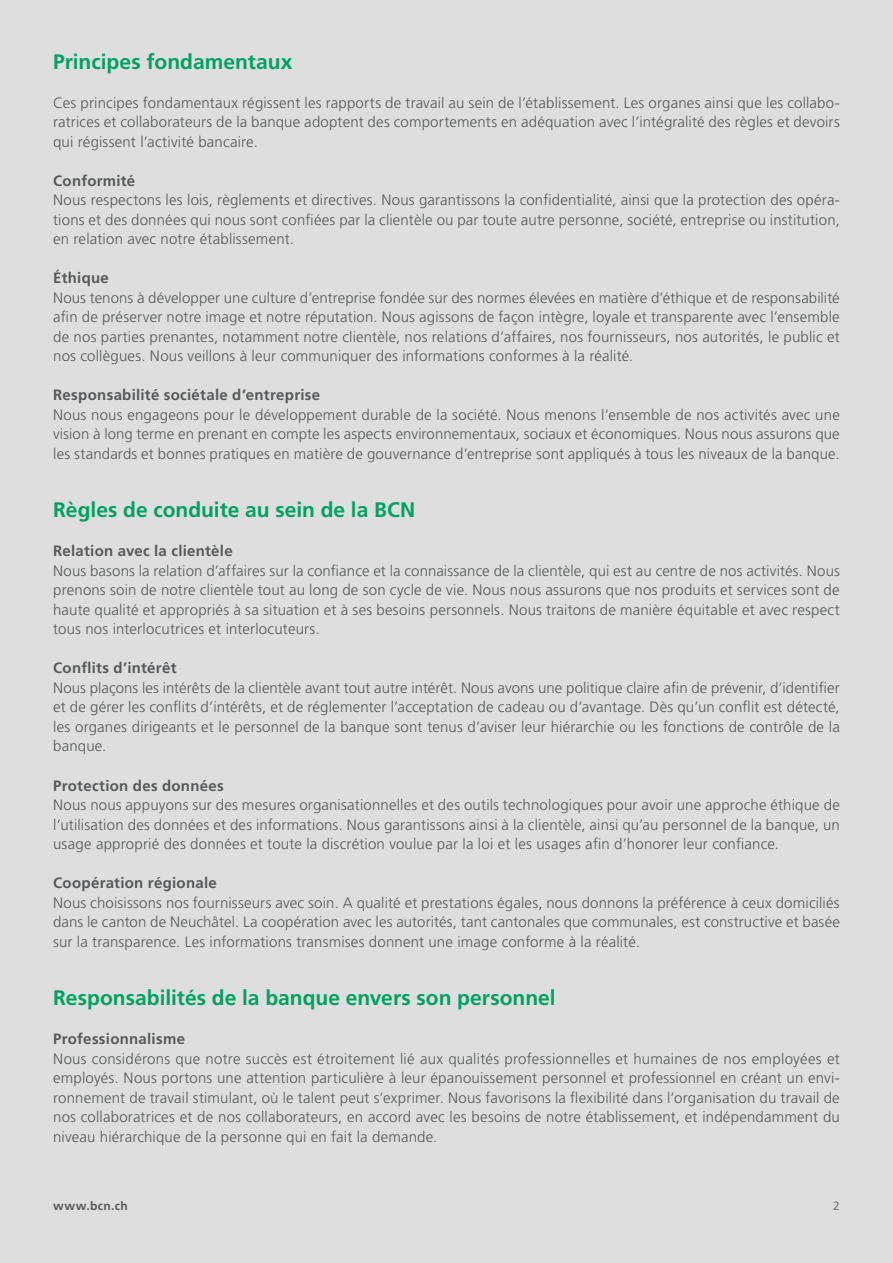
<style>
.page{position:relative;width:893px;height:1263px;background:#dddedd}
.page>*{position:absolute;margin:0;border:0;box-sizing:border-box;transform-origin:0 0}
.t1{font:700 21px "Frutiger LT Std";color:#00a261}
.t2{font:300 15px/19.5px "Frutiger LT Std";letter-spacing:.01em;color:#57585a;text-align:justify}
.t3{font:700 15px "Frutiger LT Std";letter-spacing:.02em;color:#57585a}
.t4{font:700 12px "Frutiger LT Std";letter-spacing:.035em;color:#57585a}
.t5{font:300 12px "Frutiger LT Std";color:#57585a}
</style>
<div class="page">
<h1 class="t1" style="left:53px;top:49px;width:241px">Principes fondamentaux</h1>
<p class="t2" style="left:53px;top:93px;width:788px">Ces principes fondamentaux régissent les rapports de travail au sein de l’établissement. Les organes ainsi que les collabo&shy;ratrices et collaborateurs de la banque adoptent des comportements en adéquation avec l’intégralité des règles et devoirs qui régissent l’activité bancaire.</p>
<p class="t3" style="left:53px;top:172px;width:84px">Conformité</p>
<p class="t2" style="left:53px;top:191px;width:788px">Nous respectons les lois, règlements et directives. Nous garantissons la confidentialité, ainsi que la protection des opéra&shy;tions et des données qui nous sont confiées par la clientèle ou par toute autre personne, société, entreprise ou institution, en relation avec notre établissement.</p>
<p class="t3" style="left:53px;top:269px;width:57px">Éthique</p>
<p class="t2" style="left:53px;top:288px;width:788px">Nous tenons à développer une culture d’entreprise fondée sur des normes élevées en matière d’éthique et de responsabilité afin de préserver notre image et notre réputation. Nous agissons de façon intègre, loyale et transparente avec l’ensemble de nos parties prenantes, notamment notre clientèle, nos relations d’affaires, nos fournisseurs, nos autorités, le public et nos collègues. Nous veillons à leur communiquer des informations conformes à la réalité.</p>
<p class="t3" style="left:53px;top:386px;width:269px">Responsabilité sociétale d’entreprise</p>
<p class="t2" style="left:53px;top:405px;width:788px">Nous nous engageons pour le développement durable de la société. Nous menons l’ensemble de nos activités avec une vision à long terme en prenant en compte les aspects environnementaux, sociaux et économiques. Nous nous assurons que les standards et bonnes pratiques en matière de gouvernance d’entreprise sont appliqués à tous les niveaux de la banque.</p>
<h1 class="t1" style="left:53px;top:498px;width:364px">Règles de conduite au sein de la BCN</h1>
<p class="t3" style="left:53px;top:542px;width:181px">Relation avec la clientèle</p>
<p class="t2" style="left:53px;top:561px;width:788px">Nous basons la relation d’affaires sur la confiance et la connaissance de la clientèle, qui est au centre de nos activités. Nous prenons soin de notre clientèle tout au long de son cycle de vie. Nous nous assurons que nos produits et services sont de haute qualité et appropriés à sa situation et à ses besoins personnels. Nous traitons de manière équitable et avec respect tous nos interlocutrices et interlocuteurs.</p>
<p class="t3" style="left:53px;top:659px;width:125px">Conflits d’intérêt</p>
<p class="t2" style="left:53px;top:678px;width:788px">Nous plaçons les intérêts de la clientèle avant tout autre intérêt. Nous avons une politique claire afin de prévenir, d’identifier et de gérer les conflits d’intérêts, et de réglementer l’acceptation de cadeau ou d’avantage. Dès qu’un conflit est détecté, les organes dirigeants et le personnel de la banque sont tenus d’aviser leur hiérarchie ou les fonctions de contrôle de la banque.</p>
<p class="t3" style="left:53px;top:776px;width:172px">Protection des données</p>
<p class="t2" style="left:53px;top:795px;width:788px">Nous nous appuyons sur des mesures organisationnelles et des outils technologiques pour avoir une approche éthique de l’utilisation des données et des informations. Nous garantissons ainsi à la clientèle, ainsi qu’au personnel de la banque, un usage approprié des données et toute la discrétion voulue par la loi et les usages afin d’honorer leur confiance.</p>
<p class="t3" style="left:53px;top:874px;width:165px">Coopération régionale</p>
<p class="t2" style="left:53px;top:893px;width:788px">Nous choisissons nos fournisseurs avec soin. A qualité et prestations égales, nous donnons la préférence à ceux domiciliés dans le canton de Neuchâtel. La coopération avec les autorités, tant cantonales que communales, est constructive et basée sur la transparence. Les informations transmises donnent une image conforme à la réalité.</p>
<h1 class="t1" style="left:53px;top:985px;width:504px">Responsabilités de la banque envers son personnel</h1>
<p class="t3" style="left:53px;top:1030px;width:133px">Professionnalisme</p>
<p class="t2" style="left:53px;top:1049px;width:788px">Nous considérons que notre succès est étroitement lié aux qualités professionnelles et humaines de nos employées et employés. Nous portons une attention particulière à leur épanouissement personnel et professionnel en créant un envi&shy;ronnement de travail stimulant, où le talent peut s’exprimer. Nous favorisons la flexibilité dans l’organisation du travail de nos collaboratrices et de nos collaborateurs, en accord avec les besoins de notre établissement, et indépendamment du niveau hiérarchique de la personne qui en fait la demande.</p>
<p class="t4" style="left:53px;top:1198px;width:76px">www.bcn.ch</p>
<p class="t5" style="left:833px;top:1199px;width:8px">2</p>
</div>
